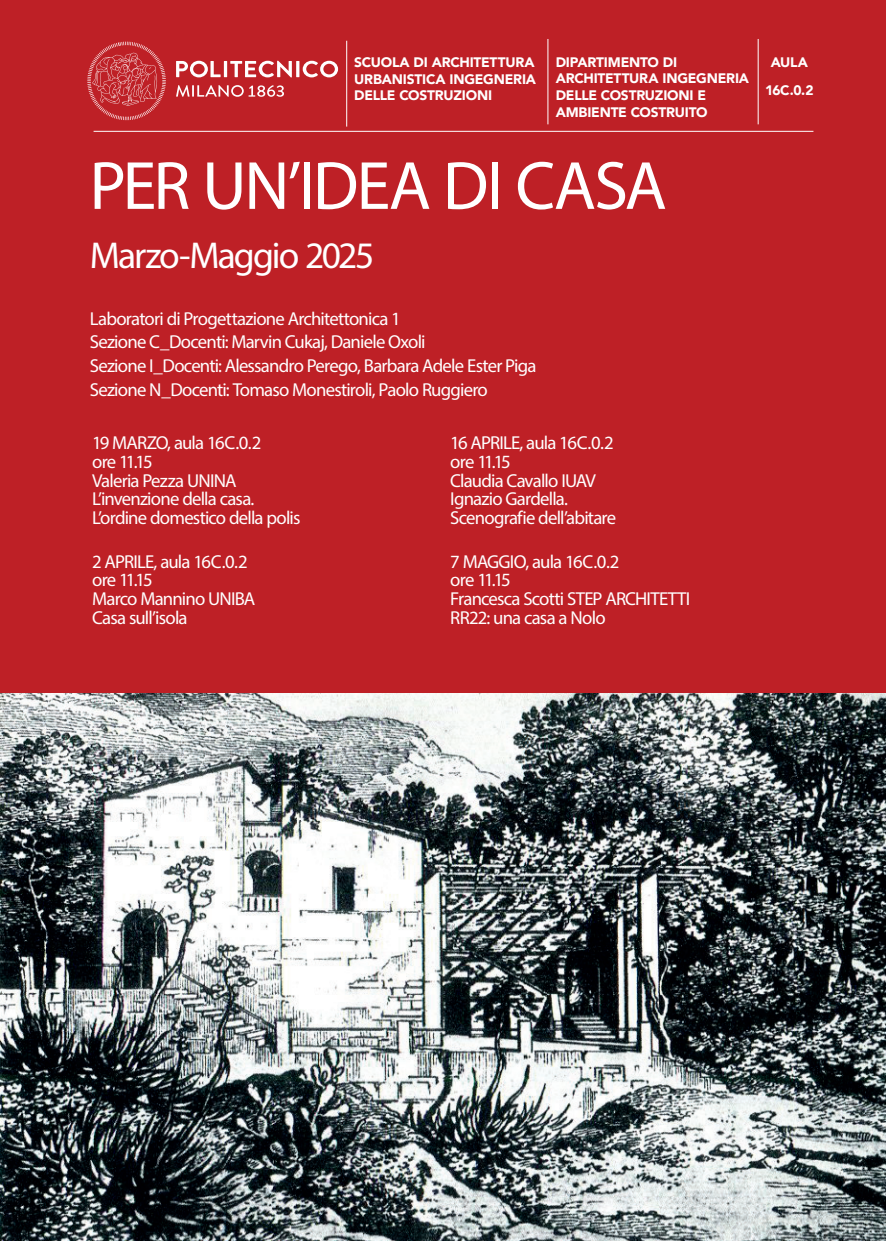
<style>
.page{position:relative;width:886px;height:1241px;background:#fff}
.page>*{position:absolute;margin:0;border:0;box-sizing:border-box;transform-origin:0 0}
.t1{font:68.75px "Myriad Pro";letter-spacing:-.035em;color:#fff}
.t2{font:37.5px "Myriad Pro";letter-spacing:-.055em;color:#fff}
.t3{font:18.75px/18.7px "Myriad Pro";letter-spacing:-.045em;color:#fff}
.t4{font:900 13.75px/16.5px "Avenir";letter-spacing:-.015em;color:#fff;text-align:center}
</style>
<div class="page">
<div style="left:0;top:0;width:886px;height:693px;background:#be2026"></div>
<img style="left:0;top:693px;width:886px;height:547px">
<svg style="left:176px;top:85px;width:108px;height:12px"></svg>
<svg style="left:176px;top:61px;width:162px;height:16px"></svg>
<svg style="left:87px;top:42px;width:79px;height:78px"></svg>
<hr style="left:346px;top:41px;width:1px;height:86px;background:#fff">
<hr style="left:94px;top:131px;width:719px;height:1px;background:#fff">
<hr style="left:548px;top:39px;width:1px;height:85px;background:#fff">
<hr style="left:758px;top:39px;width:1px;height:85px;background:#fff">
<p class="t4" style="left:354px;top:54px;width:183px;text-align:justify">SCUOLA DI ARCHITETTURA URBANISTICA INGEGNERIA DELLE COSTRUZIONI</p>
<p class="t4" style="left:556px;top:54px;width:195px;text-align:left">DIPARTIMENTO DI<br>ARCHITETTURA INGEGNERIA<br>DELLE COSTRUZIONI E<br>AMBIENTE COSTRUITO</p>
<p class="t4" style="left:765px;top:48px;width:50px;line-height:27.8px">AULA<br>16C.0.2</p>
<h1 class="t1" style="left:89px;top:143px;width:579px">PER UN’IDEA DI CASA</h1>
<h2 class="t2" style="left:90px;top:232px;width:286px">Marzo-Maggio 2025</h2>
<p class="t3" style="left:90px;top:306px;width:448px;line-height:23.6px">Laboratori di Progettazione Architettonica 1<br>Sezione C_Docenti: Marvin Cukaj, Daniele Oxoli<br>Sezione I_Docenti: Alessandro Perego, Barbara Adele Ester Piga Sezione N_Docenti: Tomaso Monestiroli, Paolo Ruggiero</p>
<p class="t3" style="left:92px;top:433px;width:210px">19 MARZO, aula 16C.0.2<br>ore 11.15<br>Valeria Pezza UNINA<br>L’invenzione della casa.<br>L’ordine domestico della polis</p>
<p class="t3" style="left:92px;top:551px;width:165px">2 APRILE, aula 16C.0.2 ore 11.15<br>Marco Mannino UNIBA<br>Casa sull’isola</p>
<p class="t3" style="left:450px;top:433px;width:167px">16 APRILE, aula 16C.0.2 ore 11.15<br>Claudia Cavallo IUAV<br>Ignazio Gardella.<br>Scenografie dell’abitare</p>
<p class="t3" style="left:450px;top:551px;width:241px">7 MAGGIO, aula 16C.0.2<br>ore 11.15<br>Francesca Scotti STEP ARCHITETTI<br>RR22: una casa a Nolo</p>
</div>
